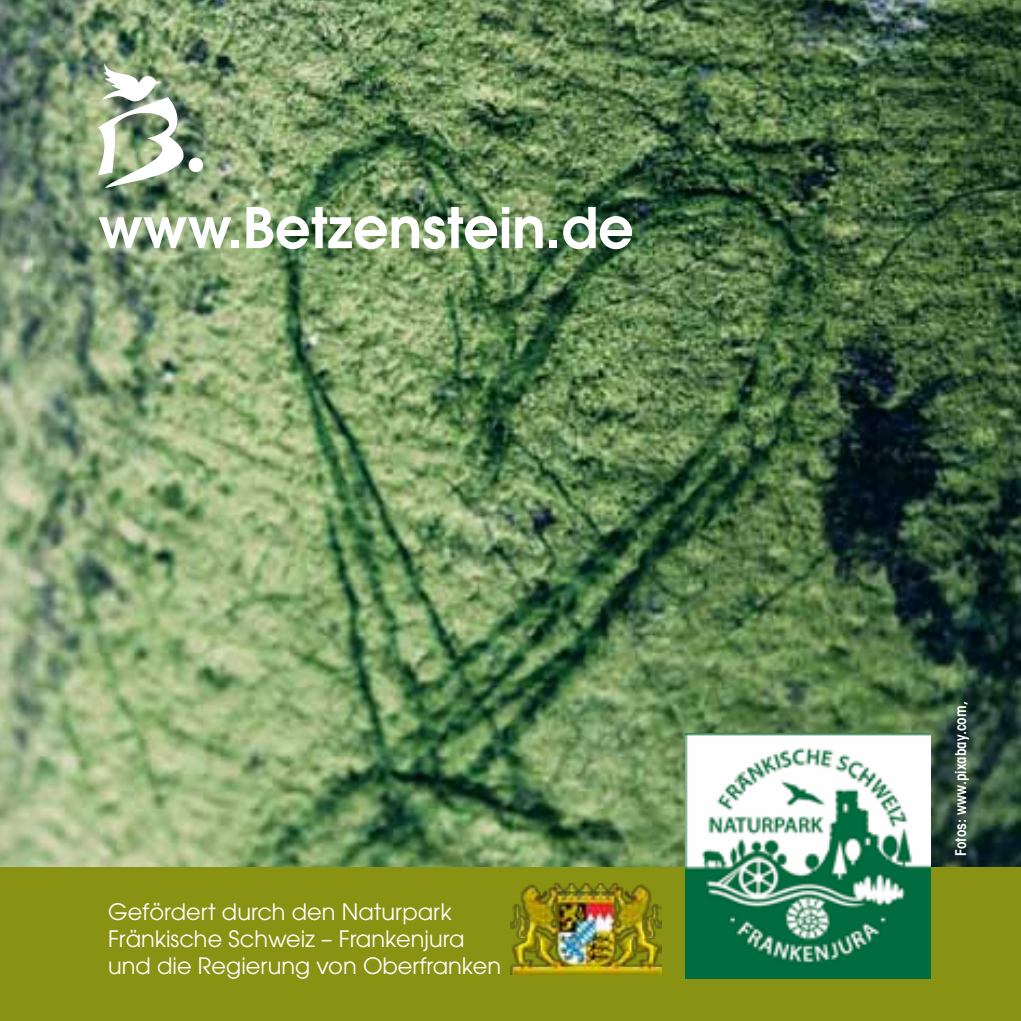
<style>
.page{position:relative;width:1021px;height:1021px;background:#fff}
.page>*{position:absolute;margin:0;border:0;box-sizing:border-box;transform-origin:0 0}
.t1{font:600 55.8px "Avant Garde";color:#fff}
.t2{font:22.5px/27px "Avant Garde";color:#fff}
.t3{font:600 condensed 15px "Avant Garde";color:#fff}
</style>
<div class="page">
<img style="left:0;top:0;width:1020px;height:867px">
<div style="left:0;top:867px;width:1020px;height:153px;background:#8a9214"></div>
<img style="left:511px;top:883px;width:150px;height:91px">
<img style="left:98px;top:63px;width:87px;height:125px">
<div style="left:189px;top:158px;width:14px;height:14px;background:#fff;border-radius:50%"></div>
<img style="left:685px;top:733px;width:245px;height:245px">
<h1 class="t1" style="left:98px;top:191px;width:537px">www.Betzenstein.de</h1>
<p class="t2" style="left:108px;top:898px;width:394px">Gefördert durch den Naturpark<br>Fränkische Schweiz – Frankenjura und die Regierung von Oberfranken</p>
<p class="t3" style="left:951px;top:855px;width:156px;rotate:-90deg">Fotos: www.pixabay.com,</p>
</div>
